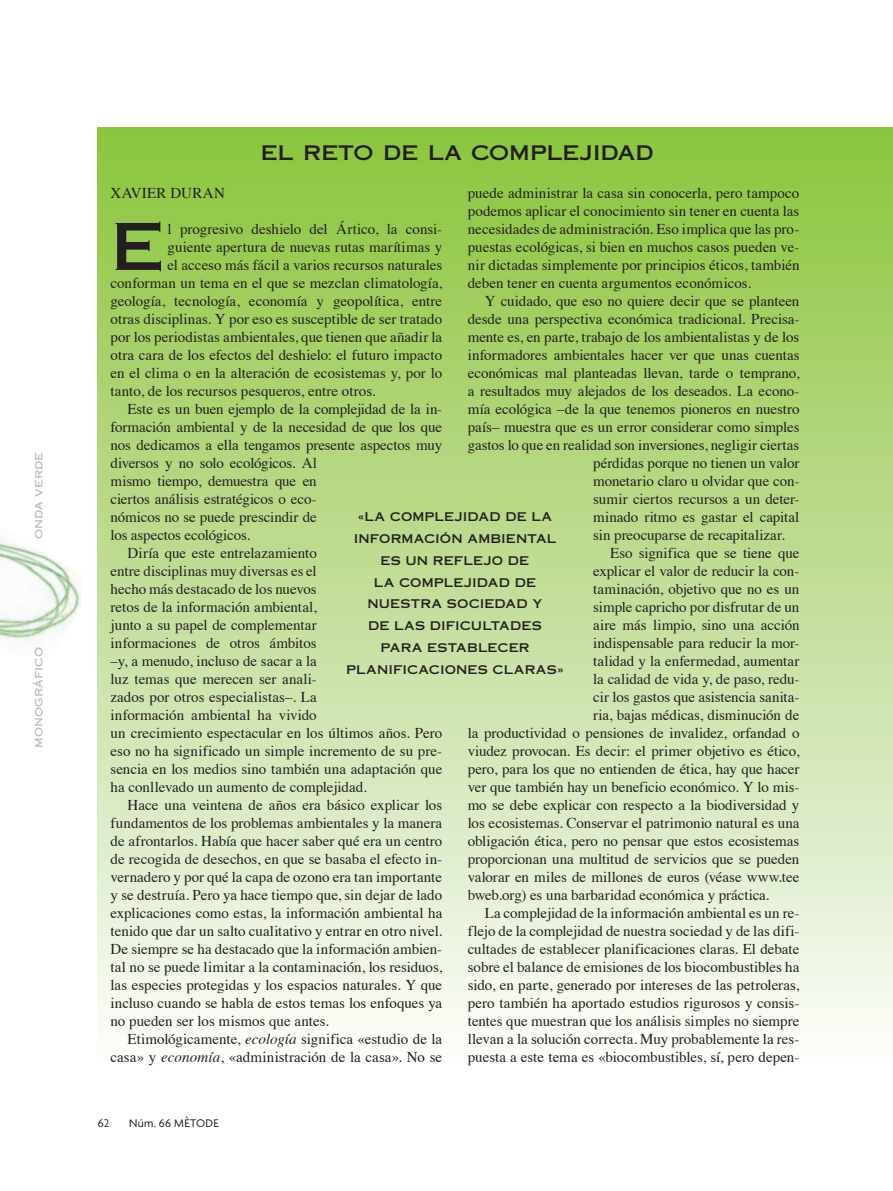
<style>
.page{position:relative;width:893px;height:1191px;background:#fff}
.page>*{position:absolute;margin:0;border:0;box-sizing:border-box;transform-origin:0 0}
.t1{font:64.5px "Copperplate Thirty One AB";color:#231f20}
.t2{font:24px "Copperplate Thirty One AB";letter-spacing:-.015em;color:#231f20}
.t3{font:15px/18px "Times";color:#231f20;text-align:justify}
.t4{font:15px "Times";letter-spacing:.02em;color:#231f20}
.t5{font:12px/21.8px "Copperplate Thirty One AB";letter-spacing:.01em;color:#231f20;text-align:center}
.t6{font:12px "Copperplate Thirty One AB";letter-spacing:.005em;color:#bcbdc0}
.t7{font:12px "Agenda";letter-spacing:.02em;color:#231f20}
.s1{font-style:italic}
</style>
<div class="page">
<img style="left:0;top:541px;width:81px;height:107px">
<div style="left:98px;top:128px;width:795px;height:935px;background:linear-gradient(to bottom,#8bc43b,#fbfbfa)"></div>
<p class="t6" style="left:31px;top:539px;width:89px;rotate:-90deg">onda verde</p>
<p class="t6" style="left:31px;top:747px;width:102px;rotate:-90deg">monográfico</p>
<h2 class="t2" style="left:260px;top:137px;width:395px">el reto de la complejidad</h2>
<p class="t3" style="left:468px;top:185px;width:333px">puede administrar la casa sin conocerla, pero tampoco podemos aplicar el conocimiento sin tener en cuenta las necesidades de administración. Eso implica que las pro&shy;puestas ecológicas, si bien en muchos casos pueden ve&shy;nir dictadas simplemente por principios éticos, también deben tener en cuenta argumentos económicos.</p>
<p class="t3" style="left:485px;top:293px;width:316px">Y cuidado, que eso no quiere decir que se planteen</p>
<p class="t3" style="left:468px;top:311px;width:333px">desde una perspectiva económica tradicional. Precisa-</p>
<p class="t3" style="left:468px;top:329px;width:333px">mente es, en parte, trabajo de los ambientalistas y de los</p>
<p class="t3" style="left:468px;top:347px;width:333px">informadores ambientales hacer ver que unas cuentas</p>
<p class="t3" style="left:468px;top:365px;width:333px">económicas mal planteadas llevan, tarde o temprano,</p>
<p class="t3" style="left:468px;top:383px;width:333px">a resultados muy alejados de los deseados. La econo-</p>
<p class="t3" style="left:468px;top:401px;width:333px">mía ecológica –de la que tenemos pioneros en nuestro</p>
<p class="t3" style="left:468px;top:419px;width:333px">país– muestra que es un error considerar como simples</p>
<p class="t3" style="left:468px;top:437px;width:333px">gastos lo que en realidad son inversiones, negligir ciertas</p>
<p class="t3" style="left:593px;top:455px;width:208px">pérdidas porque no tienen un valor</p>
<p class="t3" style="left:593px;top:473px;width:208px">monetario claro u olvidar que con-</p>
<p class="t3" style="left:593px;top:491px;width:208px">sumir ciertos recursos a un deter-</p>
<p class="t3" style="left:593px;top:509px;width:208px">minado ritmo es gastar el capital</p>
<p class="t3" style="left:593px;top:527px;width:193px">sin preocuparse de recapitalizar.</p>
<p class="t3" style="left:610px;top:545px;width:191px">Eso significa que se tiene que</p>
<p class="t3" style="left:593px;top:563px;width:208px">explicar el valor de reducir la con-</p>
<p class="t3" style="left:593px;top:581px;width:208px">taminación, objetivo que no es un</p>
<p class="t3" style="left:593px;top:599px;width:208px">simple capricho por disfrutar de un</p>
<p class="t3" style="left:593px;top:617px;width:208px">aire más limpio, sino una acción</p>
<p class="t3" style="left:593px;top:635px;width:208px">indispensable para reducir la mor-</p>
<p class="t3" style="left:593px;top:653px;width:208px">talidad y la enfermedad, aumentar</p>
<p class="t3" style="left:593px;top:671px;width:208px">la calidad de vida y, de paso, redu-</p>
<p class="t3" style="left:593px;top:689px;width:208px">cir los gastos que asistencia sanita-</p>
<p class="t3" style="left:593px;top:707px;width:208px">ria, bajas médicas, disminución de</p>
<p class="t3" style="left:468px;top:725px;width:333px">la productividad o pensiones de invalidez, orfandad o</p>
<p class="t3" style="left:468px;top:743px;width:333px">viudez provocan. Es decir: el primer objetivo es ético,</p>
<p class="t3" style="left:468px;top:761px;width:333px">pero, para los que no entienden de ética, hay que hacer</p>
<p class="t3" style="left:468px;top:779px;width:333px">ver que también hay un beneficio económico. Y lo mis-</p>
<p class="t3" style="left:468px;top:797px;width:333px">mo se debe explicar con respecto a la biodiversidad y</p>
<p class="t3" style="left:468px;top:815px;width:333px">los ecosistemas. Conservar el patrimonio natural es una</p>
<p class="t3" style="left:468px;top:833px;width:333px">obligación ética, pero no pensar que estos ecosistemas</p>
<p class="t3" style="left:468px;top:851px;width:333px">proporcionan una multitud de servicios que se pueden</p>
<p class="t3" style="left:468px;top:869px;width:333px">valorar en miles de millones de euros (véase www.tee</p>
<p class="t3" style="left:468px;top:887px;width:303px">bweb.org) es una barbaridad económica y práctica.</p>
<p class="t3" style="left:485px;top:905px;width:316px">La complejidad de la información ambiental es un re-</p>
<p class="t3" style="left:468px;top:923px;width:333px">flejo de la complejidad de nuestra sociedad y de las difi-</p>
<p class="t3" style="left:468px;top:941px;width:333px">cultades de establecer planificaciones claras. El debate</p>
<p class="t3" style="left:468px;top:959px;width:333px">sobre el balance de emisiones de los biocombustibles ha</p>
<p class="t3" style="left:468px;top:977px;width:333px">sido, en parte, generado por intereses de las petroleras,</p>
<p class="t3" style="left:468px;top:995px;width:333px">pero también ha aportado estudios rigurosos y consis-</p>
<p class="t3" style="left:468px;top:1013px;width:333px">tentes que muestran que los análisis simples no siempre</p>
<p class="t3" style="left:468px;top:1031px;width:333px">llevan a la solución correcta. Muy probablemente la res-</p>
<p class="t3" style="left:468px;top:1049px;width:333px">puesta a este tema es «biocombustibles, sí, pero depen-</p>
<p class="t4" style="left:111px;top:187px;width:116px">XAVIER DURAN</p>
<h1 class="t1" style="left:111px;top:210px;width:55px">E</h1>
<p class="t3" style="left:167px;top:221px;width:276px">l progresivo deshielo del Ártico, la consi-</p>
<p class="t3" style="left:167px;top:239px;width:276px">guiente apertura de nuevas rutas marítimas y</p>
<p class="t3" style="left:167px;top:257px;width:276px">el acceso más fácil a varios recursos naturales</p>
<p class="t3" style="left:111px;top:275px;width:333px">conforman un tema en el que se mezclan climatología,</p>
<p class="t3" style="left:111px;top:293px;width:333px">geología, tecnología, economía y geopolítica, entre</p>
<p class="t3" style="left:111px;top:311px;width:333px">otras disciplinas. Y por eso es susceptible de ser tratado</p>
<p class="t3" style="left:111px;top:329px;width:333px">por los periodistas ambientales, que tienen que añadir la</p>
<p class="t3" style="left:111px;top:347px;width:333px">otra cara de los efectos del deshielo: el futuro impacto</p>
<p class="t3" style="left:111px;top:365px;width:333px">en el clima o en la alteración de ecosistemas y, por lo</p>
<p class="t3" style="left:111px;top:383px;width:267px">tanto, de los recursos pesqueros, entre otros.</p>
<p class="t3" style="left:128px;top:401px;width:316px">Este es un buen ejemplo de la complejidad de la in-</p>
<p class="t3" style="left:111px;top:419px;width:333px">formación ambiental y de la necesidad de que los que</p>
<p class="t3" style="left:111px;top:437px;width:333px">nos dedicamos a ella tengamos presente aspectos muy</p>
<p class="t3" style="left:111px;top:455px;width:208px">diversos y no solo ecológicos. Al</p>
<p class="t3" style="left:111px;top:473px;width:208px">mismo tiempo, demuestra que en</p>
<p class="t3" style="left:111px;top:491px;width:208px">ciertos análisis estratégicos o eco-</p>
<p class="t3" style="left:111px;top:509px;width:208px">nómicos no se puede prescindir de</p>
<p class="t3" style="left:111px;top:527px;width:141px">los aspectos ecológicos.</p>
<p class="t3" style="left:128px;top:545px;width:191px">Diría que este entrelazamiento</p>
<p class="t3" style="left:111px;top:563px;width:208px">entre disciplinas muy diversas es el</p>
<p class="t3" style="left:111px;top:581px;width:208px">hecho más destacado de los nuevos</p>
<p class="t3" style="left:111px;top:599px;width:208px">retos de la información ambiental,</p>
<p class="t3" style="left:111px;top:617px;width:208px">junto a su papel de complementar</p>
<p class="t3" style="left:111px;top:635px;width:208px">informaciones de otros ámbitos</p>
<p class="t3" style="left:111px;top:653px;width:208px">–y, a menudo, incluso de sacar a la</p>
<p class="t3" style="left:111px;top:671px;width:208px">luz temas que merecen ser anali-</p>
<p class="t3" style="left:111px;top:689px;width:208px">zados por otros especialistas–. La</p>
<p class="t3" style="left:111px;top:707px;width:208px">información ambiental ha vivido</p>
<p class="t3" style="left:111px;top:725px;width:333px">un crecimiento espectacular en los últimos años. Pero</p>
<p class="t3" style="left:111px;top:743px;width:333px">eso no ha significado un simple incremento de su pre-</p>
<p class="t3" style="left:111px;top:761px;width:333px">sencia en los medios sino también una adaptación que</p>
<p class="t3" style="left:111px;top:779px;width:258px">ha conllevado un aumento de complejidad.</p>
<p class="t3" style="left:128px;top:797px;width:316px">Hace una veintena de años era básico explicar los</p>
<p class="t3" style="left:111px;top:815px;width:333px">fundamentos de los problemas ambientales y la manera</p>
<p class="t3" style="left:111px;top:833px;width:333px">de afrontarlos. Había que hacer saber qué era un centro</p>
<p class="t3" style="left:111px;top:851px;width:333px">de recogida de desechos, en que se basaba el efecto in-</p>
<p class="t3" style="left:111px;top:869px;width:333px">vernadero y por qué la capa de ozono era tan importante</p>
<p class="t3" style="left:111px;top:887px;width:333px">y se destruía. Pero ya hace tiempo que, sin dejar de lado</p>
<p class="t3" style="left:111px;top:905px;width:333px">explicaciones como estas, la información ambiental ha</p>
<p class="t3" style="left:111px;top:923px;width:333px">tenido que dar un salto cualitativo y entrar en otro nivel.</p>
<p class="t3" style="left:111px;top:941px;width:333px">De siempre se ha destacado que la información ambien-</p>
<p class="t3" style="left:111px;top:959px;width:333px">tal no se puede limitar a la contaminación, los residuos,</p>
<p class="t3" style="left:111px;top:977px;width:333px">las especies protegidas y los espacios naturales. Y que</p>
<p class="t3" style="left:111px;top:995px;width:333px">incluso cuando se habla de estos temas los enfoques ya</p>
<p class="t3" style="left:111px;top:1013px;width:220px">no pueden ser los mismos que antes.</p>
<p class="t3" style="left:128px;top:1031px;width:316px">Etimológicamente, <span class="s1">ecología</span> significa «estudio de la</p>
<p class="t3" style="left:111px;top:1049px;width:333px">casa» y <span class="s1">economía</span>, «administración de la casa». No se</p>
<p class="t5" style="left:346px;top:506px;width:219px">«LA COMPLEJIDAD DE LA<br>INFORMACIÓN AMBIENTAL<br>ES UN REFLEJO DE<br>LA COMPLEJIDAD DE<br>NUESTRA SOCIEDAD Y<br>DE LAS DIFICULTADES<br>PARA ESTABLECER<br>PLANIFICACIONES CLARAS»</p>
<p class="t7" style="left:98px;top:1118px;width:13px">62</p>
<p class="t7" style="left:129px;top:1118px;width:91px">Núm. 66 MÈTODE</p>
</div>
